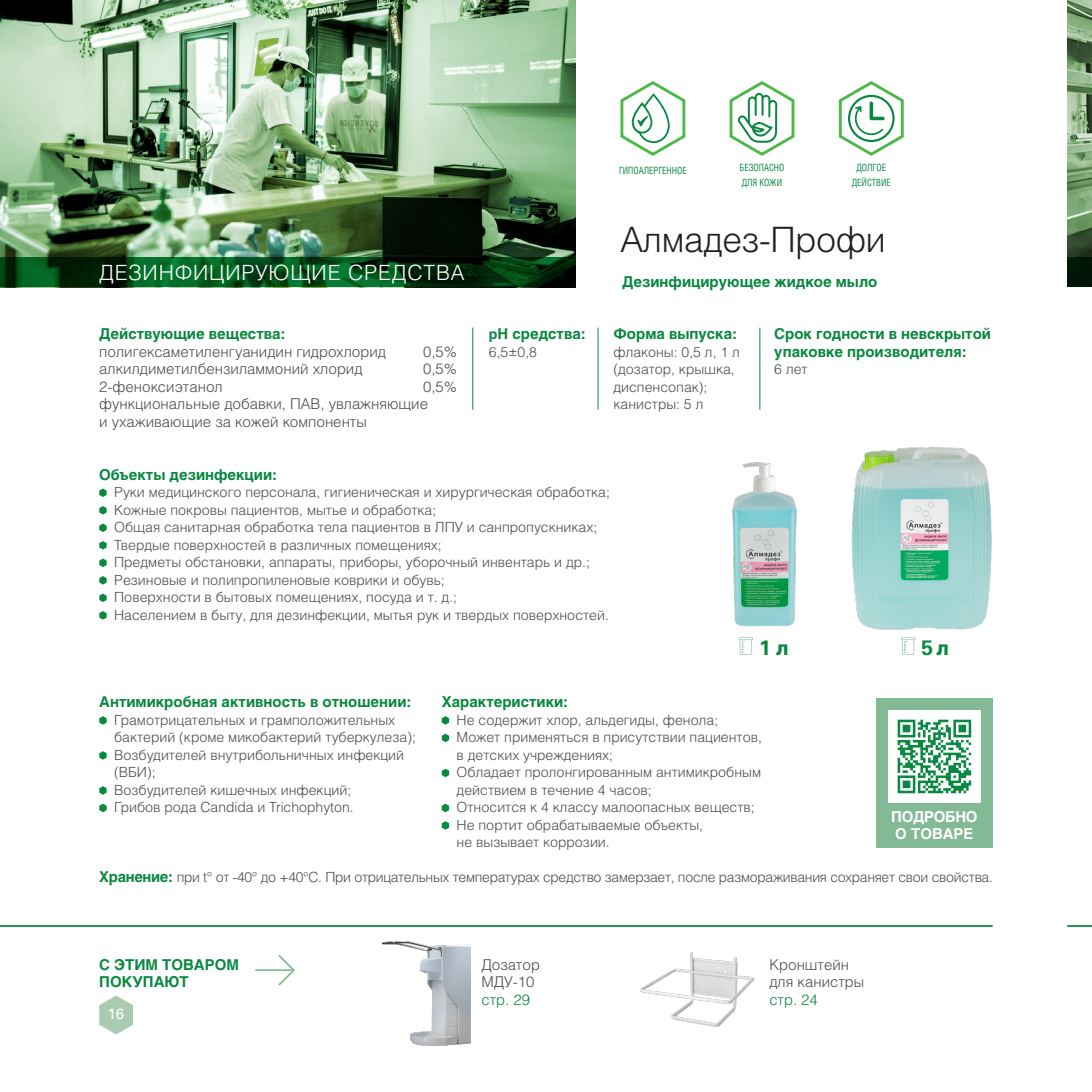
<style>
.page{position:relative;width:1092px;height:1092px;background:#fff}
.page>*{position:absolute;margin:0;border:0;box-sizing:border-box;transform-origin:0 0}
.t1{font:300 35px "Helios";letter-spacing:-.01em;color:#231f20}
.Subtitle{font:300 21px "Helios";letter-spacing:.04em;color:#fff}
.Subtitle-2{font:700 21px "Partner";color:#088840}
.Subtitle-3{font:700 14.88px/17.5px "Helios";color:#088840}
.Text{font:300 14.88px/17.5px "Helios";color:#4b4c4d}
.Subtitle-4{font:700 14.88px/17.5px "Helios";letter-spacing:-.02em;color:#fff}
.Text-2{font:300 14.88px "Helios";color:#088840}
.Subtitle-5{font:14.88px "Partner";color:#fff}
.List{font:300 14px/17.5px "Helios";color:#4b4c4d}
.Subtitle-6{font:300 14px "Helios";letter-spacing:-.02em;color:#4b4c4d}
.Table{font:300 14px/17.5px "Helios";color:#4b4c4d}
.Subtitle-7{font:9.97px "Helios Cond";color:#088840;scale:.9 1}
.s1{font-size:14px}
.s2{font-weight:700;font-size:14.88px;color:#088840}
</style>
<div class="page">
<hr style="left:0;top:925px;width:992px;height:1px;background:#088840">
<svg style="left:1067px;top:925px;width:24px;height:1px"></svg>
<img style="left:382px;top:941px;width:88px;height:104px">
<img style="left:640px;top:952px;width:115px;height:75px">
<img style="left:0;top:0;width:575px;height:257px">
<svg style="left:0;top:257px;width:575px;height:30px;background:#024215"></svg>
<svg style="left:99px;top:716px;width:8px;height:8px"></svg>
<svg style="left:99px;top:751px;width:8px;height:8px"></svg>
<svg style="left:99px;top:786px;width:8px;height:8px"></svg>
<svg style="left:99px;top:803px;width:8px;height:9px"></svg>
<svg style="left:441px;top:716px;width:8px;height:8px"></svg>
<svg style="left:441px;top:733px;width:8px;height:9px"></svg>
<svg style="left:441px;top:768px;width:8px;height:9px"></svg>
<svg style="left:441px;top:803px;width:8px;height:9px"></svg>
<svg style="left:441px;top:821px;width:8px;height:8px"></svg>
<hr style="left:472px;top:327px;width:1px;height:82px;background:#088840">
<hr style="left:597px;top:327px;width:1px;height:82px;background:#088840">
<hr style="left:759px;top:327px;width:1px;height:82px;background:#088840">
<img style="left:732px;top:462px;width:65px;height:165px">
<img style="left:851px;top:447px;width:141px;height:183px">
<svg style="left:738px;top:637px;width:14px;height:17px"></svg>
<svg style="left:901px;top:637px;width:14px;height:17px"></svg>
<div style="left:876px;top:698px;width:116px;height:149px;background:#84b995"></div>
<div style="left:888px;top:710px;width:92px;height:92px;background:#fff"></div>
<svg style="left:99px;top:488px;width:8px;height:9px"></svg>
<svg style="left:99px;top:506px;width:8px;height:8px"></svg>
<svg style="left:99px;top:523px;width:8px;height:9px"></svg>
<svg style="left:99px;top:541px;width:8px;height:8px"></svg>
<svg style="left:99px;top:558px;width:8px;height:9px"></svg>
<svg style="left:99px;top:576px;width:8px;height:8px"></svg>
<svg style="left:99px;top:593px;width:8px;height:9px"></svg>
<svg style="left:99px;top:611px;width:8px;height:8px"></svg>
<svg style="left:99px;top:995px;width:34px;height:39px"></svg>
<svg style="left:276px;top:955px;width:19px;height:31px"></svg>
<hr style="left:255px;top:969px;width:38px;height:1px;background:#84b995">
<svg style="left:620px;top:81px;width:66px;height:75px"></svg>
<svg style="left:897px;top:719px;width:74px;height:74px"></svg>
<svg style="left:729px;top:81px;width:66px;height:75px"></svg>
<svg style="left:838px;top:81px;width:66px;height:75px"></svg>
<img style="left:1067px;top:0;width:24px;height:257px">
<div style="left:1067px;top:257px;width:24px;height:30px;background:#001506"></div>
<p class="Subtitle-7" style="left:619px;top:165px;width:77px">ГИПОАЛЕРГЕННОЕ</p>
<p class="Subtitle-7" style="left:739px;top:161px;width:51px">БЕЗОПАСНО</p>
<p class="Subtitle-7" style="left:741px;top:177px;width:47px">ДЛЯ КОЖИ</p>
<p class="Subtitle-7" style="left:856px;top:161px;width:34px">ДОЛГОЕ</p>
<p class="Subtitle-7" style="left:851px;top:177px;width:45px">ДЕЙСТВИЕ</p>
<p class="t1" style="left:620px;top:218px;width:267px">Алмадез-Профи</p>
<p class="Subtitle" style="left:99px;top:260px;width:367px">ДЕЗИНФИЦИРУЮЩИЕ СРЕДСТВА</p>
<p class="Subtitle-3" style="left:622px;top:273px;width:257px">Дезинфицирующее жидкое мыло</p>
<p class="Subtitle-3" style="left:99px;top:325px;width:188px">Действующие вещества:</p>
<p class="Text" style="left:99px;top:342px;width:288px">полигексаметиленгуанидин гидрохлорид</p>
<p class="Text" style="left:423px;top:342px;width:35px">0,5%</p>
<p class="Text" style="left:99px;top:360px;width:265px">алкилдиметилбензиламмоний хлорид</p>
<p class="Text" style="left:423px;top:360px;width:35px">0,5%</p>
<p class="Text" style="left:99px;top:377px;width:125px">2-феноксиэтанол</p>
<p class="Text" style="left:423px;top:377px;width:35px">0,5%</p>
<p class="Text" style="left:99px;top:395px;width:330px">функциональные добавки, ПАВ, увлажняющие и ухаживающие за кожей компоненты</p>
<p class="Subtitle-3" style="left:489px;top:325px;width:98px"><span class="s1">р</span>Н средства:</p>
<p class="Table" style="left:489px;top:343px;width:50px">6,5±0,8</p>
<p class="Subtitle-3" style="left:613px;top:325px;width:125px">Форма выпуска:</p>
<p class="Table" style="left:613px;top:343px;width:128px">флаконы: 0,5 л, 1 л (дозатор, крышка, диспенсопак);</p>
<p class="Table" style="left:613px;top:395px;width:91px">канистры: 5 л</p>
<p class="Subtitle-3" style="left:99px;top:465px;width:179px">Объекты дезинфекции:</p>
<p class="List" style="left:114px;top:483px;width:497px">Руки медицинского персонала, гигиеническая и хирургическая обработка;</p>
<p class="List" style="left:114px;top:500px;width:324px">Кожные покровы пациентов, мытье и обработка;</p>
<p class="List" style="left:114px;top:518px;width:484px">Общая санитарная обработка тела пациентов в ЛПУ и санпропускниках;</p>
<p class="List" style="left:114px;top:535px;width:329px">Твердые поверхностей в различных помещениях;</p>
<p class="List" style="left:114px;top:553px;width:477px">Предметы обстановки, аппараты, приборы, уборочный инвентарь и др. ;</p>
<p class="List" style="left:114px;top:570px;width:332px">Резиновые и полипропиленовые коврики и обувь;</p>
<p class="List" style="left:114px;top:588px;width:344px">Поверхности в бытовых помещениях, посуда и т. д. ;</p>
<p class="List" style="left:114px;top:605px;width:493px">Населением в быту, для дезинфекции, мытья рук и твердых поверхностей.</p>
<p class="Subtitle-3" style="left:774px;top:325px;width:218px">Срок годности в невскрытой упаковке производителя:</p>
<p class="Table" style="left:774px;top:360px;width:35px">6 лет</p>
<p class="Subtitle-2" style="left:759px;top:635px;width:31px">1 л</p>
<p class="Subtitle-2" style="left:921px;top:635px;width:29px">5 л</p>
<p class="Subtitle-3" style="left:99px;top:693px;width:314px">Антимикробная активность в отношении:</p>
<p class="List" style="left:114px;top:710px;width:303px">Грамотрицательных и грамположительных бактерий (кроме микобактерий туберкулеза);</p>
<p class="List" style="left:114px;top:745px;width:291px">Возбудителей внутрибольничных инфекций (ВБИ);</p>
<p class="List" style="left:114px;top:780px;width:238px">Возбудителей кишечных инфекций;</p>
<p class="List" style="left:114px;top:798px;width:238px">Грибов рода Candida и Trichophyton.</p>
<p class="Subtitle-3" style="left:441px;top:693px;width:128px">Характеристики:</p>
<p class="List" style="left:456px;top:710px;width:263px">Не содержит хлор, альдегиды, фенола;</p>
<p class="List" style="left:456px;top:728px;width:307px">Может применяться в присутствии пациентов, в детских учреждениях;</p>
<p class="List" style="left:456px;top:763px;width:306px">Обладает пролонгированным антимикробным действием в течение 4 часов;</p>
<p class="List" style="left:456px;top:798px;width:299px">Относится к 4 классу малоопасных веществ;</p>
<p class="List" style="left:456px;top:815px;width:248px">Не портит обрабатываемые объекты, не вызывает коррозии.</p>
<p class="Subtitle-6" style="left:99px;top:868px;width:892px"><span class="s2">Хранение:</span> при t° от -40° до +40°С. При отрицательных температурах средство замерзает, после размораживания сохраняет свои свойства.</p>
<p class="Subtitle-4" style="left:891px;top:807px;width:88px">ПОДРОБНО<br>О ТОВАРЕ</p>
<p class="Subtitle-3" style="left:99px;top:955px;width:141px">С ЭТИМ ТОВАРОМ<br>ПОКУПАЮТ</p>
<p class="Subtitle-5" style="left:108px;top:1004px;width:18px">16</p>
<p class="Text" style="left:481px;top:955px;width:60px">Дозатор<br>МДУ-10</p>
<p class="Text-2" style="left:481px;top:990px;width:50px">стр. 29</p>
<p class="Text" style="left:769px;top:955px;width:96px">Кронштейн для канистры</p>
<p class="Text-2" style="left:769px;top:990px;width:50px">стр. 24</p>
</div>
